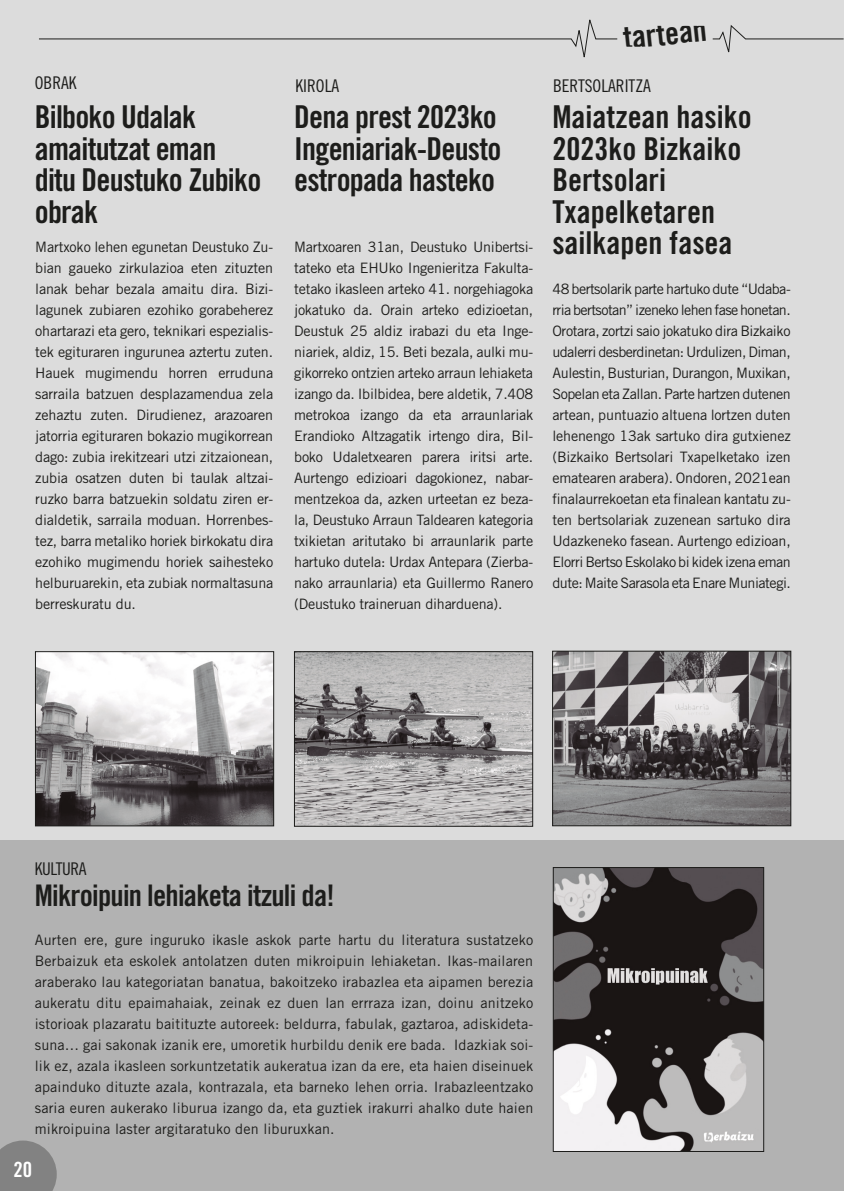
<style>
.page{position:relative;width:844px;height:1191px;background:#fff}
.page>*{position:absolute;margin:0;border:0;box-sizing:border-box;transform-origin:0 0}
.t1{font:31.5px/31.5px "Trade Gothic LT Std Bd Cn 20";letter-spacing:-.025em;color:#1d1d1b}
.t2{font:31.5px/31.5px "Trade Gothic LT Std Bd Cn 20";color:#1d1d1b}
.t3{font:29.75px "Trade Gothic LT Std Bd Cn 20";letter-spacing:-.025em;color:#1d1d1b}
.t4{font:21px "Trade Gothic LT Std Bd Cn 20";color:#fff}
.t5{font:17.5px "Trade Gothic LT Std Cn 18";color:#1d1d1b}
.t6{font:17.5px "Trade Gothic LT Std Cn 18";letter-spacing:-.025em;color:#1d1d1b}
.laburrak{font:14.35px/21px "Trade Gothic LT Std";letter-spacing:-.015em;color:#1d1d1b;text-align:justify}
</style>
<div class="page">
<div style="left:0;top:0;width:843px;height:1191px;background:#dcdcdc"></div>
<div style="left:0;top:840px;width:843px;height:351px;background:#b2b2b2"></div>
<svg style="left:39px;top:19px;width:578px;height:39px"></svg>
<svg style="left:712px;top:25px;width:131px;height:28px"></svg>
<img style="left:37px;top:653px;width:235px;height:171px">
<div style="left:35px;top:651px;width:239px;height:175px;border:1px solid #1d1d1b"></div>
<img style="left:296px;top:653px;width:234px;height:171px">
<div style="left:294px;top:651px;width:238px;height:175px;border:1px solid #1d1d1b"></div>
<img style="left:554px;top:653px;width:234px;height:171px">
<div style="left:552px;top:651px;width:238px;height:175px;border:1px solid #1d1d1b"></div>
<img style="left:555px;top:869px;width:206px;height:280px">
<div style="left:553px;top:867px;width:210px;height:284px;border:1px solid #1d1d1b"></div>
<svg style="left:0;top:1140px;width:57px;height:51px;background:#888"></svg>
<p class="t1" style="left:621px;top:22px;width:85px;rotate:-6deg">tartean</p>
<p class="t5" style="left:35px;top:72px;width:43px">OBRAK</p>
<p class="t5" style="left:553px;top:75px;width:99px">BERTSOLARITZA</p>
<p class="t5" style="left:295px;top:75px;width:45px">KIROLA</p>
<p class="t1" style="left:294px;top:101px;width:208px">Dena prest 2023ko<br>Ingeniariak-Deusto estropada hasteko</p>
<p class="t1" style="left:35px;top:101px;width:228px">Bilboko Udalak amaitutzat eman ditu Deustuko Zubiko obrak</p>
<p class="t2" style="left:552px;top:101px;width:201px">Maiatzean hasiko<br>2023ko Bizkaiko<br>Bertsolari<br>Txapelketaren sailkapen fasea</p>
<p class="laburrak" style="left:294px;top:236px;width:240px">Martxoaren 31an, Deustuko Unibertsi&shy;tateko eta EHUko Ingenieritza Fakulta&shy;tetako ikasleen arteko 41. norgehiagoka jokatuko da. Orain arteko edizioetan, Deustuk 25 aldiz irabazi du eta Inge&shy;niariek, aldiz, 15. Beti bezala, aulki mu&shy;gikorreko ontzien arteko arraun lehiaketa izango da. Ibilbidea, bere aldetik, 7.408 metrokoa izango da eta arraunlariak Erandioko Altzagatik irtengo dira, Bil&shy;boko Udaletxearen parera iritsi arte.<br>Aurtengo edizioari dagokionez, nabar&shy;mentzekoa da, azken urteetan ez beza&shy;la, Deustuko Arraun Taldearen kategoria txikietan aritutako bi arraunlarik parte hartuko dutela: Urdax Antepara (Zierba&shy;nako arraunlaria) eta Guillermo Ranero (Deustuko traineruan diharduena).</p>
<p class="laburrak" style="left:35px;top:236px;width:239px">Martxoko lehen egunetan Deustuko Zu&shy;bian gaueko zirkulazioa eten zituzten lanak behar bezala amaitu dira. Bizi&shy;lagunek zubiaren ezohiko gorabeherez ohartarazi eta gero, teknikari espezialis&shy;tek egituraren ingurunea aztertu zuten.<br>Hauek mugimendu horren erruduna sarraila batzuen desplazamendua zela zehaztu zuten. Dirudienez, arazoaren jatorria egituraren bokazio mugikorrean dago: zubia irekitzeari utzi zitzaionean, zubia osatzen duten bi taulak altzai&shy;ruzko barra batzuekin soldatu ziren er&shy;dialdetik, sarraila moduan. Horrenbes&shy;tez, barra metaliko horiek birkokatu dira ezohiko mugimendu horiek saihesteko helburuarekin, eta zubiak normaltasuna berreskuratu du.</p>
<p class="laburrak" style="left:552px;top:278px;width:240px">48 bertsolarik parte hartuko dute “Udaba&shy;rria bertsotan” izeneko lehen fase honetan.<br>Orotara, zortzi saio jokatuko dira Bizkaiko udalerri desberdinetan: Urdulizen, Diman, Aulestin, Busturian, Durangon, Muxikan, Sopelan eta Zallan. Parte hartzen dutenen artean, puntuazio altuena lortzen duten lehenengo 13ak sartuko dira gutxienez (Bizkaiko Bertsolari Txapelketako izen ematearen arabera). Ondoren, 2021ean finalaurrekoetan eta finalean kantatu zu&shy;ten bertsolariak zuzenean sartuko dira Udazkeneko fasean. Aurtengo edizioan, Elorri Bertso Eskolako bi kidek izena eman dute: Maite Sarasola eta Enare Muniategi.</p>
<p class="t6" style="left:35px;top:858px;width:53px">KULTURA</p>
<p class="t3" style="left:35px;top:877px;width:301px">Mikroipuin lehiaketa itzuli da!</p>
<p class="laburrak" style="left:35px;top:929px;width:500px">Aurten ere, gure inguruko ikasle askok parte hartu du literatura sustatzeko Berbaizuk eta eskolek antolatzen duten mikroipuin lehiaketan. Ikas-mailaren araberako lau kategoriatan banatua, bakoitzeko irabazlea eta aipamen berezia aukeratu ditu epaimahaiak, zeinak ez duen lan errraza izan, doinu anitzeko istorioak plazaratu baitituzte autoreek: beldurra, fabulak, gaztaroa, adiskideta&shy;suna… gai sakonak izanik ere, umoretik hurbildu denik ere bada. Idazkiak soi&shy;lik ez, azala ikasleen sorkuntzetatik aukeratua izan da ere, eta haien diseinuek apainduko dituzte azala, kontrazala, eta barneko lehen orria. Irabazleentzako saria euren aukerako liburua izango da, eta guztiek irakurri ahalko dute haien mikroipuina laster argitaratuko den liburuxkan.</p>
<h3 class="t4" style="left:14px;top:1157px;width:20px">20</h3>
</div>
